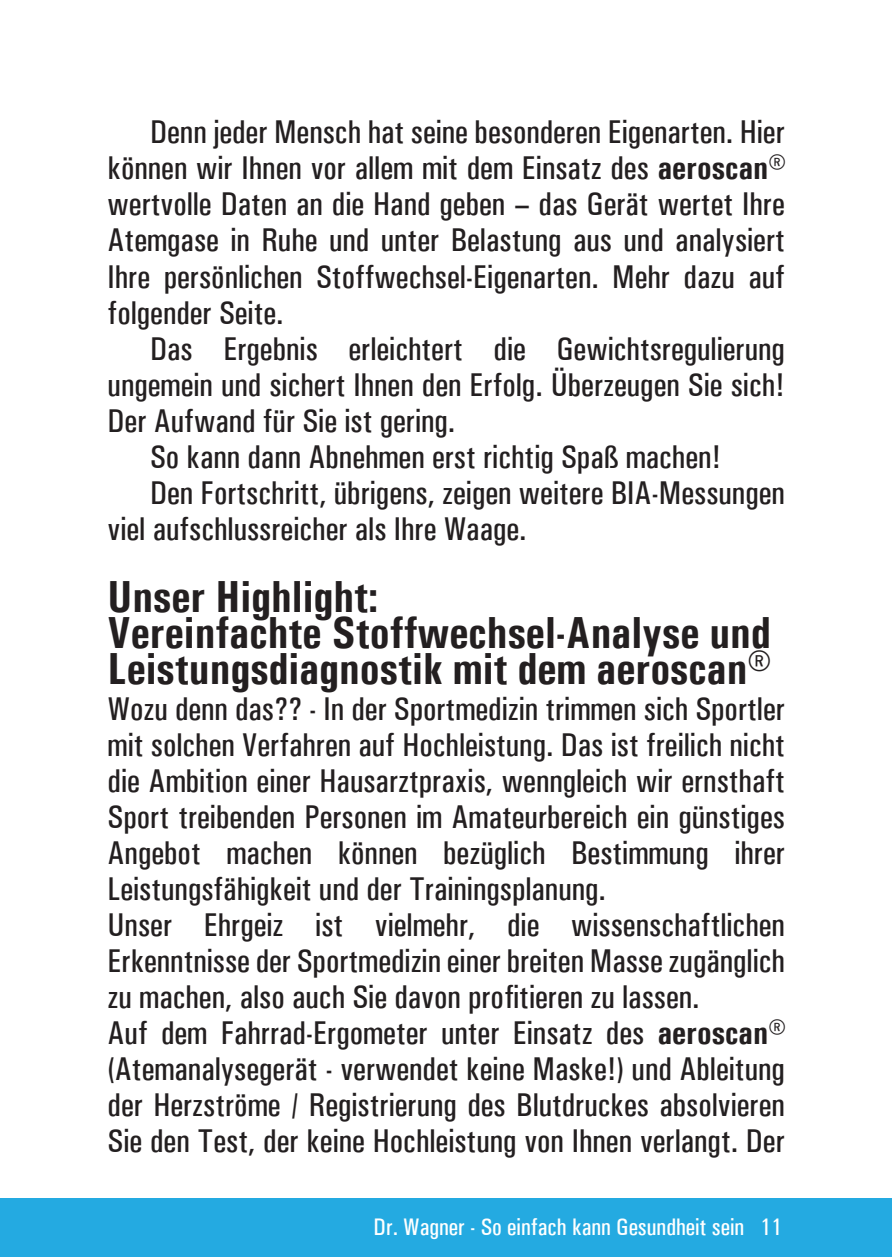
<style>
.page{position:relative;width:892px;height:1257px;background:#fff}
.page>*{position:absolute;margin:0;border:0;box-sizing:border-box;transform-origin:0 0}
.t1{font:700 condensed 45px/36px "Univers";color:#231f20}
.t2{font:500 condensed 33px/36px "Univers";color:#231f20;text-align:justify}
.t3{font:500 condensed 24px "Univers";color:#fff}
.s1{font-weight:700}
</style>
<div class="page">
<div style="left:0;top:1198px;width:891px;height:59px;background:#24aae1"></div>
<p class="t2" style="left:108px;top:114px;width:678px;text-indent:43px">Denn jeder Mensch hat seine besonderen Eigenarten. Hier können wir Ihnen vor allem mit dem Einsatz des <span class="s1">aeroscan® </span>wertvolle Daten an die Hand geben – das Gerät wertet Ihre Atemgase in Ruhe und unter Belastung aus und analysiert Ihre persönlichen Stoffwechsel-Eigenarten. Mehr dazu auf folgender Seite.</p>
<p class="t2" style="left:150px;top:330px;width:636px">Das Ergebnis erleichtert die Gewichtsregulierung</p>
<p class="t2" style="left:108px;top:366px;width:678px">ungemein und sichert Ihnen den Erfolg. Überzeugen Sie sich!</p>
<p class="t2" style="left:108px;top:402px;width:349px">Der Aufwand für Sie ist gering.</p>
<p class="t2" style="left:150px;top:438px;width:572px">So kann dann Abnehmen erst richtig Spaß machen!</p>
<p class="t2" style="left:150px;top:474px;width:636px">Den Fortschritt, übrigens, zeigen weitere BIA-Messungen</p>
<p class="t2" style="left:108px;top:510px;width:420px">viel aufschlussreicher als Ihre Waage.</p>
<h1 class="t1" style="left:108px;top:578px;width:664px">Unser Highlight:<br>Vereinfachte Stoffwechsel-Analyse und<br>Leistungsdiagnostik mit dem aeroscan®</h1>
<p class="t2" style="left:108px;top:690px;width:679px;text-align:left">Wozu denn das?? - In der Sportmedizin trimmen sich Sportler mit solchen Verfahren auf Hochleistung. Das ist freilich nicht die Ambition einer Hausarztpraxis, wenngleich wir ernsthaft Sport treibenden Personen im Amateurbereich ein günstiges Angebot machen können bezüglich Bestimmung ihrer Leistungsfähigkeit und der Trainingsplanung.<br>Unser Ehrgeiz ist vielmehr, die wissenschaftlichen Erkenntnisse der Sportmedizin einer breiten Masse zugänglich zu machen, also auch Sie davon profitieren zu lassen.<br>Auf dem Fahrrad-Ergometer unter Einsatz des <span class="s1">aeroscan® </span>(Atemanalysegerät - verwendet keine Maske!) und Ableitung der Herzströme / Registrierung des Blutdruckes absolvieren Sie den Test, der keine Hochleistung von Ihnen verlangt. Der</p>
<p class="t3" style="left:373px;top:1212px;width:410px">Dr. Wagner - So einfach kann Gesundheit sein 11</p>
</div>
